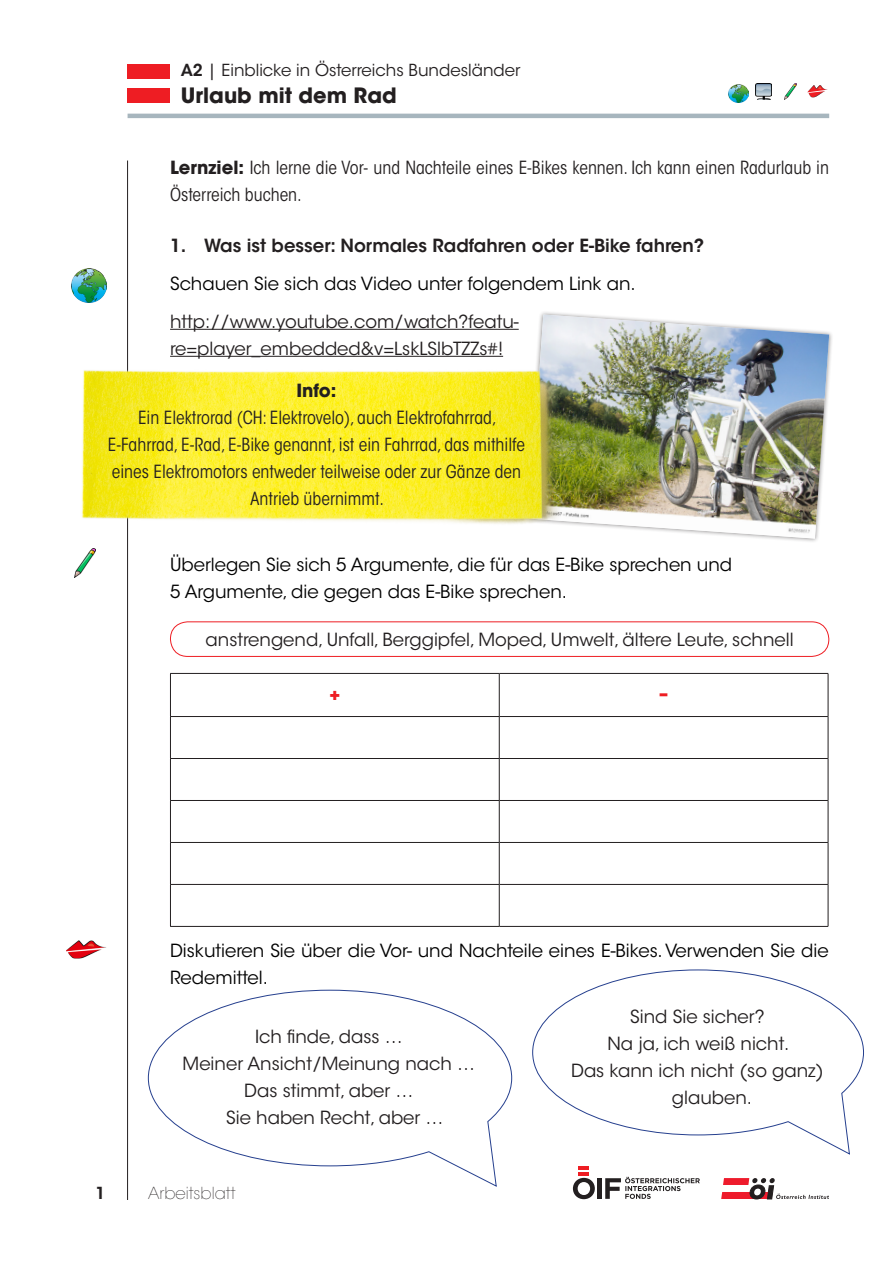
<style>
.page{position:relative;width:893px;height:1263px;background:#fff}
.page>*{position:absolute;margin:0;border:0;box-sizing:border-box;transform-origin:0 0}
.t1{font:700 21px "ITC Avant Garde Std";color:#231f20}
.t2{font:18px/27px "ITC Avant Garde Std";color:#231f20}
.t3{font:condensed 18px/27px "ITC Avant Garde Std";color:#231f20}
.t4{font:18px/27px "ITC Avant Garde Std";color:#000}
.t5{font:600 18px "ITC Avant Garde Std";color:#231f20}
.t6{font:700 18px "ITC Avant Garde Std";color:#231f20}
.t7{font:700 18px "ITC Avant Garde Std";color:#ee1d23}
.t8{font:16.5px "ITC Avant Garde Std";color:#231f20}
.t9{font:200 16.5px "ITC Avant Garde Std";color:#231f20}
.t10{font:600 16.5px "ITC Avant Garde Std";color:#231f20}
.s1{font-weight:600}
.s2{font-weight:700;font-stretch:normal}
</style>
<div class="page">
<svg style="left:573px;top:1178px;width:22px;height:21px"></svg>
<div style="left:597px;top:1178px;width:5px;height:21px;background:#231f20"></div>
<hr style="left:578px;top:1172px;width:11px;height:4px;background:#ee1d23">
<hr style="left:578px;top:1166px;width:11px;height:4px;background:#ee1d23">
<svg style="left:605px;top:1177px;width:95px;height:22px"></svg>
<hr style="left:128px;top:114px;width:701px;height:4px;background:#a7b6be">
<hr style="left:127px;top:161px;width:1px;height:1039px;background:#231f20">
<svg style="left:721px;top:1178px;width:108px;height:21px"></svg>
<div style="left:128px;top:88px;width:42px;height:15px;background:#ee1d23"></div>
<div style="left:128px;top:64px;width:42px;height:14px;background:#ee1d23"></div>
<hr style="left:170px;top:329px;width:349px;height:1px;background:#231f20">
<hr style="left:170px;top:356px;width:333px;height:1px;background:#231f20">
<div style="left:170px;top:621px;width:659px;height:36px;border:1px solid #ee1d23;border-radius:17px"></div>
<hr style="left:499px;top:674px;width:1px;height:42px;background:#231f20">
<hr style="left:499px;top:717px;width:1px;height:41px;background:#231f20">
<hr style="left:499px;top:759px;width:1px;height:41px;background:#231f20">
<hr style="left:499px;top:801px;width:1px;height:41px;background:#231f20">
<hr style="left:499px;top:843px;width:1px;height:41px;background:#231f20">
<hr style="left:499px;top:885px;width:1px;height:41px;background:#231f20">
<hr style="left:170px;top:716px;width:329px;height:1px;background:#231f20">
<hr style="left:499px;top:716px;width:329px;height:1px;background:#231f20">
<hr style="left:170px;top:758px;width:329px;height:1px;background:#231f20">
<hr style="left:499px;top:758px;width:329px;height:1px;background:#231f20">
<hr style="left:170px;top:800px;width:329px;height:1px;background:#231f20">
<hr style="left:499px;top:800px;width:329px;height:1px;background:#231f20">
<hr style="left:170px;top:842px;width:329px;height:1px;background:#231f20">
<hr style="left:499px;top:842px;width:329px;height:1px;background:#231f20">
<hr style="left:170px;top:884px;width:329px;height:1px;background:#231f20">
<hr style="left:499px;top:884px;width:329px;height:1px;background:#231f20">
<hr style="left:170px;top:673px;width:329px;height:1px;background:#231f20">
<hr style="left:170px;top:674px;width:1px;height:42px;background:#231f20">
<hr style="left:499px;top:673px;width:329px;height:1px;background:#231f20">
<hr style="left:170px;top:717px;width:1px;height:41px;background:#231f20">
<hr style="left:170px;top:759px;width:1px;height:41px;background:#231f20">
<hr style="left:170px;top:801px;width:1px;height:41px;background:#231f20">
<hr style="left:170px;top:843px;width:1px;height:41px;background:#231f20">
<hr style="left:170px;top:885px;width:1px;height:41px;background:#231f20">
<hr style="left:170px;top:926px;width:329px;height:1px;background:#231f20">
<hr style="left:499px;top:926px;width:329px;height:1px;background:#231f20">
<hr style="left:828px;top:674px;width:1px;height:42px;background:#231f20">
<hr style="left:828px;top:716px;width:1px;height:42px;background:#231f20">
<hr style="left:828px;top:758px;width:1px;height:42px;background:#231f20">
<hr style="left:828px;top:800px;width:1px;height:42px;background:#231f20">
<hr style="left:828px;top:842px;width:1px;height:42px;background:#231f20">
<hr style="left:828px;top:884px;width:1px;height:42px;background:#231f20">
<img style="left:72px;top:269px;width:34px;height:34px">
<div style="left:525px;top:310px;width:309px;height:233px;background:#231f20;opacity:.5"></div>
<img style="left:529px;top:315px;width:300px;height:224px">
<img style="left:82px;top:359px;width:481px;height:166px">
<img style="left:75px;top:548px;width:21px;height:29px">
<img style="left:66px;top:940px;width:40px;height:18px">
<img style="left:729px;top:84px;width:19px;height:19px">
<img style="left:756px;top:83px;width:15px;height:16px">
<img style="left:785px;top:83px;width:11px;height:16px">
<svg style="left:807px;top:85px;width:21px;height:13px"></svg>
<svg style="left:148px;top:989px;width:364px;height:198px"></svg>
<svg style="left:532px;top:969px;width:332px;height:186px"></svg>
<p class="t8" style="left:181px;top:60px;width:341px"><span class="s1">A2</span> | Einblicke in Österreichs Bundesländer</p>
<p class="t1" style="left:181px;top:81px;width:218px">Urlaub mit dem Rad</p>
<p class="t3" style="left:170px;top:154px;width:660px"><span class="s2">Lernziel:</span> Ich lerne die Vor- und Nachteile eines E-Bikes kennen. Ich kann einen Radurlaub in<br>Österreich buchen.</p>
<p class="t5" style="left:170px;top:234px;width:536px">1. Was ist besser: Normales Radfahren oder E-Bike fahren?</p>
<p class="t4" style="left:170px;top:270px;width:467px">Schauen Sie sich das Video unter folgendem Link an.</p>
<p class="t2" style="left:170px;top:308px;width:350px">http://www.youtube.com/watch?featu&shy;re=player_embedded&amp;v=LskLSlbTZZs#!</p>
<p class="t6" style="left:296px;top:378px;width:42px">Info:</p>
<p class="t3" style="left:108px;top:404px;width:419px;text-align:center">Ein Elektrorad (CH: Elektrovelo), auch Elektrofahrrad, E-Fahrrad, E-Rad, E-Bike genannt, ist ein Fahrrad, das mithilfe eines Elektromotors entweder teilweise oder zur Gänze den Antrieb übernimmt.</p>
<p class="t4" style="left:170px;top:551px;width:564px">Überlegen Sie sich 5 Argumente, die für das E-Bike sprechen und<br>5 Argumente, die gegen das E-Bike sprechen.</p>
<p class="t2" style="left:206px;top:626px;width:590px">anstrengend, Unfall, Berggipfel, Moped, Umwelt, ältere Leute, schnell</p>
<p class="t7" style="left:329px;top:681px;width:12px">+</p>
<p class="t7" style="left:659px;top:681px;width:10px">–</p>
<p class="t4" style="left:170px;top:937px;width:660px">Diskutieren Sie über die Vor- und Nachteile eines E-Bikes. Verwenden Sie die<br>Redemittel.</p>
<p class="t2" style="left:255px;top:1023px;width:149px">Ich finde, dass …</p>
<p class="t2" style="left:183px;top:1050px;width:294px">Meiner Ansicht/Meinung nach …</p>
<p class="t2" style="left:244px;top:1077px;width:171px">Das stimmt, aber …</p>
<p class="t2" style="left:226px;top:1104px;width:219px">Sie haben Recht, aber …</p>
<p class="t10" style="left:96px;top:1182px;width:11px">1</p>
<p class="t9" style="left:148px;top:1183px;width:89px">Arbeitsblatt</p>
<p class="t2" style="left:630px;top:1003px;width:136px">Sind Sie sicher?</p>
<p class="t2" style="left:607px;top:1030px;width:184px">Na ja, ich weiß nicht.</p>
<p class="t2" style="left:571px;top:1057px;width:254px">Das kann ich nicht (so ganz)</p>
<p class="t2" style="left:672px;top:1084px;width:82px">glauben.</p>
</div>
